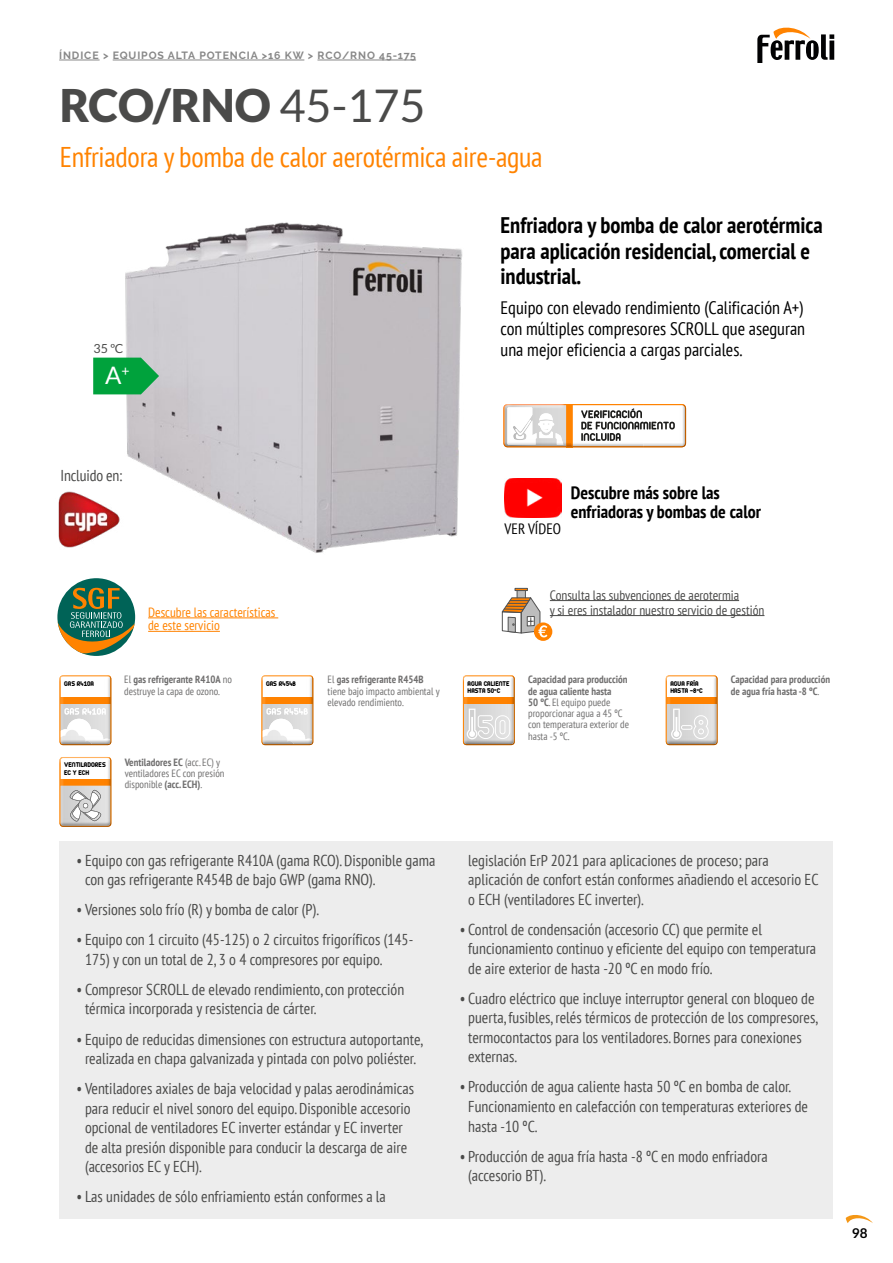
<style>
.page{position:relative;width:893px;height:1263px;background:#fff}
.page>*{position:absolute;margin:0;border:0;box-sizing:border-box;transform-origin:0 0}
.Titulo{font:900 45px "Lato";color:#4a4a49}
.Subtítulo_1{font:condensed 28.5px "PT Sans";letter-spacing:-.01em;color:#ff8300}
.Titulo-2{font:24.15px "Lato";color:#fff}
.Entradilla{font:700 condensed 22.5px/25.5px "PT Sans";color:#000}
.TEXTO_GENERAL{font:condensed 18px/21px "PT Sans";color:#000;text-align:justify}
.TEXTO_GENERAL-2{font:700 condensed 18px "PT Sans";color:#000}
.t1{font:condensed 15.75px/19.5px "PT Sans";color:#4a4a49}
.TEXTO_GENERAL-3{font:condensed 15px "PT Sans";color:#000}
.TEXTO_GENERAL-4{font:condensed 13.5px "PT Sans";color:#4a4a49}
.TEXTO_GENERAL-5{font:condensed 13.5px/13.5px "PT Sans";color:#ff8300}
.t2{font:700 13.5px "Lato";color:#000}
.Titulo-3{font:12.45px "Lato";color:#4a4a49}
.Texto_sellos{font:condensed 10.5px/11.2px "PT Sans";color:#706f6f}
.t3{font:700 10.5px "Raleway";letter-spacing:.085em;color:#878787}
.Texto_sellos-2{font:700 condensed 10.5px/11.2px "PT Sans";color:#706f6f}
.t4{font:7.5px/7.5px "z Arista";color:#000}
.s1{font-weight:400}
.s2{font-weight:700}
</style>
<div class="page">
<svg style="left:757px;top:28px;width:77px;height:34px"></svg>
<svg style="left:846px;top:1215px;width:27px;height:8px"></svg>
<svg style="left:503px;top:404px;width:183px;height:43px"></svg>
<img style="left:515px;top:420px;width:16px;height:15px">
<hr style="left:59px;top:60px;width:41px;height:1px;background:#878787">
<hr style="left:113px;top:60px;width:191px;height:1px;background:#878787">
<hr style="left:317px;top:60px;width:99px;height:1px;background:#878787">
<img style="left:109px;top:222px;width:354px;height:331px">
<svg style="left:93px;top:358px;width:66px;height:36px;background:#1ba74f"></svg>
<div style="left:59px;top:841px;width:774px;height:377px;background:#ededed"></div>
<svg style="left:60px;top:675px;width:51px;height:70px"></svg>
<img style="left:61px;top:730px;width:31px;height:14px">
<img style="left:61px;top:730px;width:29px;height:12px">
<svg style="left:666px;top:675px;width:52px;height:70px"></svg>
<svg style="left:60px;top:757px;width:51px;height:70px"></svg>
<svg style="left:261px;top:675px;width:52px;height:70px"></svg>
<img style="left:263px;top:730px;width:31px;height:14px">
<svg style="left:463px;top:675px;width:52px;height:70px"></svg>
<div style="left:57px;top:578px;width:78px;height:78px;background:#006357;border-radius:50%"></div>
<svg style="left:58px;top:588px;width:77px;height:68px"></svg>
<hr style="left:148px;top:617px;width:130px;height:1px;background:#ff8300">
<hr style="left:148px;top:631px;width:72px;height:1px;background:#ff8300">
<img style="left:504px;top:478px;width:57px;height:40px">
<hr style="left:550px;top:600px;width:189px;height:1px;background:#4a4a49">
<hr style="left:550px;top:615px;width:214px;height:1px;background:#4a4a49">
<svg style="left:534px;top:622px;width:18px;height:19px"></svg>
<svg style="left:501px;top:588px;width:46px;height:49px"></svg>
<img style="left:58px;top:481px;width:68px;height:72px">
<p class="t3" style="left:59px;top:50px;width:358px">ÍNDICE &gt; EQUIPOS ALTA POTENCIA &gt;16 KW &gt; RCO/RNO 45-175</p>
<p class="Titulo" style="left:60px;top:79px;width:367px">RCO/RNO <span class="s1">45-175</span></p>
<p class="Subtítulo_1" style="left:60px;top:139px;width:484px">Enfriadora y bomba de calor aerotérmica aire-agua</p>
<p class="Titulo-3" style="left:93px;top:342px;width:31px">35 ºC</p>
<p class="Titulo-2" style="left:105px;top:362px;width:26px">A<sup>+</sup></p>
<p class="Entradilla" style="left:501px;top:212px;width:324px">Enfriadora y bomba de calor aerotérmica para aplicación residencial, comercial e industrial.</p>
<p class="TEXTO_GENERAL" style="left:501px;top:296px;width:306px">Equipo con elevado rendimiento (Calificación A+) con múltiples compresores SCROLL que aseguran una mejor eficiencia a cargas parciales.</p>
<p class="t1" style="left:61px;top:465px;width:63px">Incluido en:</p>
<p class="TEXTO_GENERAL-5" style="left:148px;top:605px;width:129px">Descubre las características de este servicio</p>
<p class="TEXTO_GENERAL-3" style="left:505px;top:519px;width:58px">VER VÍDEO</p>
<p class="TEXTO_GENERAL-2" style="left:571px;top:480px;width:151px">Descubre más sobre las</p>
<p class="TEXTO_GENERAL-2" style="left:571px;top:500px;width:192px">enfriadoras y bombas de calor</p>
<p class="TEXTO_GENERAL-4" style="left:550px;top:586px;width:191px">Consulta las subvenciones de aerotermia</p>
<p class="TEXTO_GENERAL-4" style="left:550px;top:601px;width:216px">y si eres instalador nuestro servicio de gestión</p>
<p class="Texto_sellos" style="left:124px;top:674px;width:109px">El <span class="s2">gas refrigerante R410A</span> no destruye la capa de ozono.</p>
<p class="Texto_sellos-2" style="left:731px;top:674px;width:101px">Capacidad para producción de agua fría hasta -8 ºC<span class="s1">.</span></p>
<p class="Texto_sellos" style="left:528px;top:674px;width:102px"><span class="s2">Capacidad para producción de agua caliente hasta<br>50 ºC</span>. El equipo puede proporcionar agua a 45 ºC con temperatura exterior de hasta -5 ºC.</p>
<p class="Texto_sellos" style="left:328px;top:674px;width:114px">El <span class="s2">gas refrigerante R454B </span>tiene bajo impacto ambiental y elevado rendimiento.</p>
<p class="t4" style="left:64px;top:679px;width:31px">GAS R410A</p>
<p class="t4" style="left:670px;top:679px;width:34px">AGUA FRÍA<br>HASTA -8<sup>o</sup>C</p>
<p class="t4" style="left:266px;top:679px;width:31px">GAS R454B</p>
<p class="t4" style="left:468px;top:679px;width:44px">AGUA CALIENTE<br>HASTA 50<sup>o</sup>C</p>
<p class="t4" style="left:64px;top:761px;width:43px">VENTILADORES<br>EC Y ECH</p>
<p class="Texto_sellos" style="left:125px;top:756px;width:101px"><span class="s2">Ventiladores EC</span> (acc. EC) y ventiladores EC con presión disponible <span class="s2">(acc. ECH)</span>.</p>
<p class="t1" style="left:85px;top:850px;width:352px;text-indent:-9px">• Equipo con gas refrigerante R410A (gama RCO). Disponible gama con gas refrigerante R454B de bajo GWP (gama RNO).</p>
<p class="t1" style="left:76px;top:899px;width:244px">• Versiones solo frío (R) y bomba de calor (P).</p>
<p class="t1" style="left:85px;top:930px;width:330px;text-indent:-9px">• Equipo con 1 circuito (45-125) o 2 circuitos frigoríficos (145-<br>175) y con un total de 2, 3 o 4 compresores por equipo.</p>
<p class="t1" style="left:85px;top:979px;width:321px;text-indent:-9px">• Compresor SCROLL de elevado rendimiento, con protección térmica incorporada y resistencia de cárter.</p>
<p class="t1" style="left:76px;top:1029px;width:348px;text-align:center">• Equipo de reducidas dimensiones con estructura autoportante, realizada en chapa galvanizada y pintada con polvo poliéster.</p>
<p class="t1" style="left:85px;top:1078px;width:331px;text-indent:-9px">• Ventiladores axiales de baja velocidad y palas aerodinámicas para reducir el nivel sonoro del equipo. Disponible accesorio opcional de ventiladores EC inverter estándar y EC inverter de alta presión disponible para conducir la descarga de aire (accesorios EC y ECH).</p>
<p class="t1" style="left:76px;top:1187px;width:311px">• Las unidades de sólo enfriamiento están conformes a la</p>
<p class="t1" style="left:468px;top:850px;width:352px">legislación ErP 2021 para aplicaciones de proceso; para aplicación de confort están conformes añadiendo el accesorio EC o ECH (ventiladores EC inverter).</p>
<p class="t1" style="left:468px;top:919px;width:350px;text-indent:-9px">• Control de condensación (accesorio CC) que permite el funcionamiento continuo y eficiente del equipo con temperatura de aire exterior de hasta -20 ºC en modo frío.</p>
<p class="t1" style="left:468px;top:988px;width:351px;text-indent:-9px">• Cuadro eléctrico que incluye interruptor general con bloqueo de puerta, fusibles, relés térmicos de protección de los compresores, termocontactos para los ventiladores. Bornes para conexiones externas.</p>
<p class="t1" style="left:468px;top:1077px;width:341px;text-indent:-9px">• Producción de agua caliente hasta 50 ºC en bomba de calor.<br>Funcionamiento en calefacción con temperaturas exteriores de hasta -10 ºC.</p>
<p class="t1" style="left:468px;top:1146px;width:301px;text-indent:-9px">• Producción de agua fría hasta -8 ºC en modo enfriadora (accesorio BT).</p>
<p class="t2" style="left:852px;top:1226px;width:17px">98</p>
</div>
